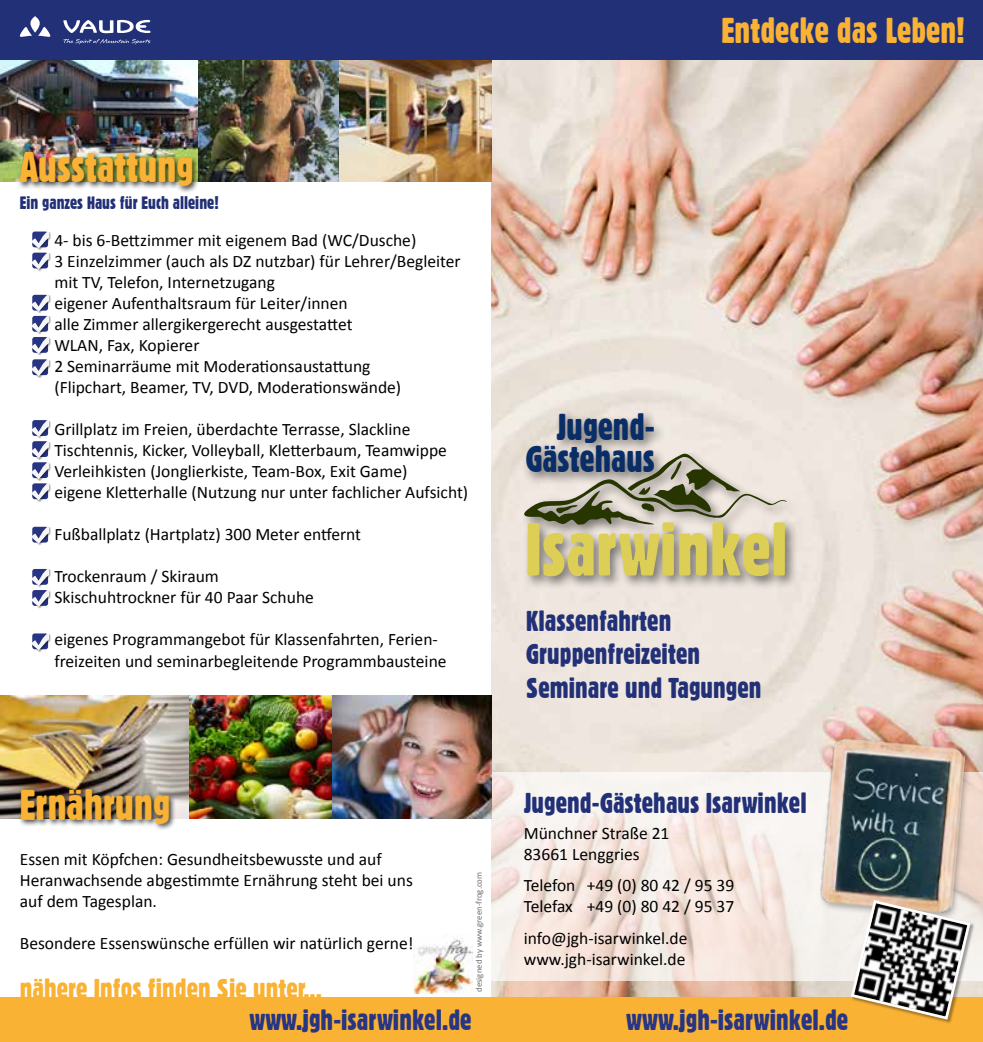
<style>
.page{position:relative;width:983px;height:1042px;background:#fff}
.page>*{position:absolute;margin:0;border:0;box-sizing:border-box;transform-origin:0 0}
.t1{font:72.8px "Gothic 821 Condensed BT";color:#ddcf56}
.t2{font:42px "Gothic 821 Condensed BT";color:#f9b234}
.t3{font:36.4px/32.7px "Gothic 821 Condensed BT";color:#092d67;text-align:right}
.t4{font:35px "Gothic 821 Condensed BT";color:#f9b234}
.t5{font:28px/33.6px "Gothic 821 Condensed BT";color:#223177}
.t6{font:28px "Gothic 821 Condensed BT";color:#283583}
.t7{font:28px "Gothic 821 Condensed BT";color:#f9b234}
.t8{font:17.5px/21px "Calibri";color:#000}
.t9{font:17.5px "Gothic 821 Condensed BT";color:#223177}
.t10{font:8.75px "Calibri";color:#706f6f}
</style>
<div class="page">
<img style="left:491px;top:60px;width:491px;height:937px">
<svg style="left:491px;top:772px;width:491px;height:208px"></svg>
<div style="left:817px;top:735px;width:154px;height:185px;background:#000;opacity:.35"></div>
<img style="left:819px;top:736px;width:146px;height:179px">
<img style="left:413px;top:938px;width:59px;height:55px">
<img style="left:0;top:60px;width:198px;height:121px">
<img style="left:198px;top:60px;width:141px;height:121px">
<img style="left:339px;top:60px;width:152px;height:121px">
<div style="left:0;top:0;width:982px;height:60px;background:#223177"></div>
<div style="left:0;top:997px;width:982px;height:45px;background:#f9b234"></div>
<div style="left:17px;top:149px;width:183px;height:44px;background:#000;opacity:.75"></div>
<div style="left:32px;top:232px;width:19px;height:19px;background:#000;opacity:.35"></div>
<div style="left:32px;top:253px;width:19px;height:19px;background:#000;opacity:.35"></div>
<svg style="left:32px;top:231px;width:17px;height:38px"></svg>
<div style="left:32px;top:295px;width:19px;height:19px;background:#000;opacity:.35"></div>
<div style="left:32px;top:316px;width:19px;height:19px;background:#000;opacity:.35"></div>
<div style="left:32px;top:337px;width:19px;height:19px;background:#000;opacity:.35"></div>
<div style="left:32px;top:420px;width:19px;height:19px;background:#000;opacity:.35"></div>
<div style="left:32px;top:441px;width:19px;height:19px;background:#000;opacity:.35"></div>
<div style="left:32px;top:462px;width:19px;height:19px;background:#000;opacity:.35"></div>
<div style="left:32px;top:483px;width:19px;height:19px;background:#000;opacity:.35"></div>
<svg style="left:32px;top:420px;width:17px;height:80px"></svg>
<div style="left:32px;top:527px;width:19px;height:19px;background:#000;opacity:.35"></div>
<svg style="left:32px;top:526px;width:17px;height:18px"></svg>
<div style="left:32px;top:569px;width:19px;height:19px;background:#000;opacity:.35"></div>
<div style="left:32px;top:590px;width:19px;height:19px;background:#000;opacity:.35"></div>
<svg style="left:32px;top:569px;width:17px;height:38px"></svg>
<div style="left:32px;top:633px;width:19px;height:19px;background:#000;opacity:.35"></div>
<svg style="left:32px;top:633px;width:17px;height:17px"></svg>
<img style="left:0;top:695px;width:189px;height:124px">
<img style="left:189px;top:695px;width:302px;height:124px">
<div style="left:18px;top:786px;width:159px;height:45px;background:#000;opacity:.75"></div>
<svg style="left:63px;top:39px;width:87px;height:6px"></svg>
<svg style="left:20px;top:16px;width:31px;height:21px"></svg>
<svg style="left:63px;top:20px;width:87px;height:13px"></svg>
<div style="left:850px;top:900px;width:124px;height:124px;background:#000;opacity:.35"></div>
<svg style="left:849px;top:898px;width:122px;height:123px"></svg>
<div style="left:520px;top:408px;width:279px;height:183px;background:#000;opacity:.5"></div>
<svg style="left:523px;top:453px;width:264px;height:72px;background:#b2ae9f"></svg>
<div style="left:32px;top:359px;width:19px;height:19px;background:#000;opacity:.35"></div>
<svg style="left:32px;top:294px;width:17px;height:82px"></svg>
<h3 class="t4" style="left:721px;top:9px;width:245px">Entdecke das Leben!</h3>
<h2 class="t2" style="left:20px;top:141px;width:175px">Ausstattung</h2>
<p class="t9" style="left:20px;top:192px;width:200px">Ein ganzes Haus für Euch alleine!</p>
<p class="t8" style="left:54px;top:230px;width:407px">4- bis 6-Bettzimmer mit eigenem Bad (WC/Dusche)<br>3 Einzelzimmer (auch als DZ nutzbar) für Lehrer/Begleiter mit TV, Telefon, Internetzugang<br>eigener Aufenthaltsraum für Leiter/innen<br>alle Zimmer allergikergerecht ausgestattet<br>WLAN, Fax, Kopierer<br>2 Seminarräume mit Moderationsaustattung<br>(Flipchart, Beamer, TV, DVD, Moderationswände)</p>
<p class="t8" style="left:54px;top:419px;width:415px">Grillplatz im Freien, überdachte Terrasse, Slackline Tischtennis, Kicker, Volleyball, Kletterbaum, Teamwippe Verleihkisten (Jonglierkiste, Team-Box, Exit Game)<br>eigene Kletterhalle (Nutzung nur unter fachlicher Aufsicht)</p>
<p class="t8" style="left:54px;top:524px;width:308px">Fußballplatz (Hartplatz) 300 Meter entfernt</p>
<p class="t8" style="left:54px;top:566px;width:261px">Trockenraum / Skiraum<br>Skischuhtrockner für 40 Paar Schuhe</p>
<p class="t8" style="left:54px;top:629px;width:393px">eigenes Programmangebot für Klassenfahrten, Ferien&shy;freizeiten und seminarbegleitende Programmbausteine</p>
<h2 class="t2" style="left:20px;top:779px;width:152px">Ernährung</h2>
<p class="t8" style="left:20px;top:848px;width:394px">Essen mit Köpfchen: Gesundheitsbewusste und auf<br>Heranwachsende abgestimmte Ernährung steht bei uns auf dem Tagesplan.</p>
<p class="t8" style="left:20px;top:932px;width:395px">Besondere Essenswünsche erfüllen wir natürlich gerne!</p>
<h3 class="t7" style="left:20px;top:971px;width:303px">nähere Infos finden Sie unter...</h3>
<p class="t10" style="left:473px;top:992px;width:121px;rotate:-90deg">designed by www.green-frog.com</p>
<h3 class="t3" style="left:525px;top:410px;width:131px">Jugend-<br>Gästehaus</h3>
<h1 class="t1" style="left:525px;top:505px;width:264px">Isarwinkel</h1>
<h3 class="t5" style="left:526px;top:604px;width:236px">Klassenfahrten<br>Gruppenfreizeiten<br>Seminare und Tagungen</h3>
<h3 class="t5" style="left:523px;top:786px;width:284px">Jugend-Gästehaus Isarwinkel</h3>
<p class="t8" style="left:523px;top:822px;width:147px">Münchner Straße 21<br>83661 Lenggries</p>
<p class="t8" style="left:523px;top:875px;width:212px">Telefon +49 (0) 80 42 / 95 39<br>Telefax +49 (0) 80 42 / 95 37</p>
<p class="t8" style="left:523px;top:927px;width:165px">info@jgh-isarwinkel.de www.jgh-isarwinkel.de</p>
<h3 class="t6" style="left:249px;top:1003px;width:224px">www.jgh-isarwinkel.de</h3>
<h3 class="t6" style="left:626px;top:1003px;width:224px">www.jgh-isarwinkel.de</h3>
</div>
